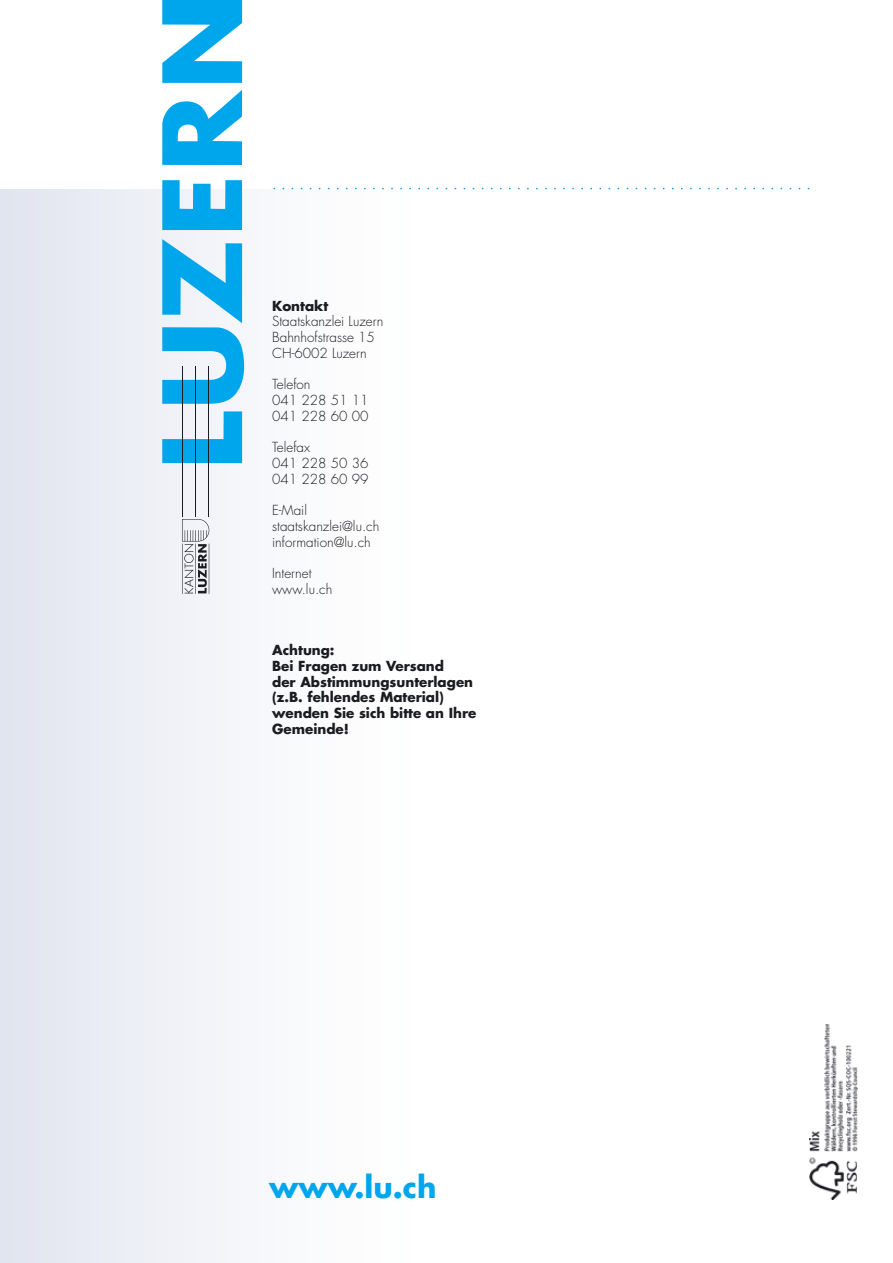
<style>
.page{position:relative;width:893px;height:1263px;background:#fff}
.page>*{position:absolute;margin:0;border:0;box-sizing:border-box;transform-origin:0 0}
.t1{font:700 29.4px "Futura";color:#00a6eb}
.t2{font:300 13.5px/15.8px "Futura";color:#1b1c20}
.t3{font:700 13.5px/15.8px "Futura";color:#1b1c20}
</style>
<div class="page">
<div style="left:0;top:189px;width:497px;height:1074px;background:linear-gradient(to right,#e3e7f0,#fff)"></div>
<svg style="left:162px;top:0;width:80px;height:83px"></svg>
<svg style="left:162px;top:239px;width:84px;height:165px"></svg>
<svg style="left:162px;top:180px;width:80px;height:50px"></svg>
<svg style="left:162px;top:411px;width:80px;height:52px"></svg>
<svg style="left:162px;top:90px;width:80px;height:75px"></svg>
<hr style="left:182px;top:544px;width:1px;height:50px;background:#1b1c20">
<hr style="left:195px;top:544px;width:1px;height:50px;background:#1b1c20">
<hr style="left:195px;top:366px;width:1px;height:151px;background:#1b1c20">
<hr style="left:209px;top:544px;width:1px;height:50px;background:#1b1c20">
<hr style="left:209px;top:366px;width:1px;height:151px;background:#1b1c20">
<svg style="left:182px;top:519px;width:27px;height:74px"></svg>
<hr style="left:182px;top:366px;width:1px;height:151px;background:#1b1c20">
<img style="left:809px;top:1025px;width:49px;height:174px">
<svg style="left:274px;top:188px;width:535px;height:1px"></svg>
<p class="t3" style="left:272px;top:297px;width:58px">Kontakt</p>
<p class="t2" style="left:272px;top:314px;width:113px">Staatskanzlei Luzern<br>Bahnhofstrasse 15<br>CH-6002 Luzern</p>
<p class="t2" style="left:272px;top:377px;width:98px">Telefon<br>041 228 51 11<br>041 228 60 00</p>
<p class="t2" style="left:272px;top:440px;width:98px">Telefax<br>041 228 50 36<br>041 228 60 99</p>
<p class="t2" style="left:272px;top:503px;width:109px">E-Mail staatskanzlei@lu.ch information@lu.ch</p>
<p class="t2" style="left:272px;top:566px;width:62px">Internet www.lu.ch</p>
<p class="t3" style="left:272px;top:642px;width:206px">Achtung:<br>Bei Fragen zum Versand<br>der Abstimmungsunterlagen (z.B. fehlendes Material) wenden Sie sich bitte an Ihre<br>Gemeinde!</p>
<h1 class="t1" style="left:269px;top:1166px;width:169px">www.lu.ch</h1>
</div>
